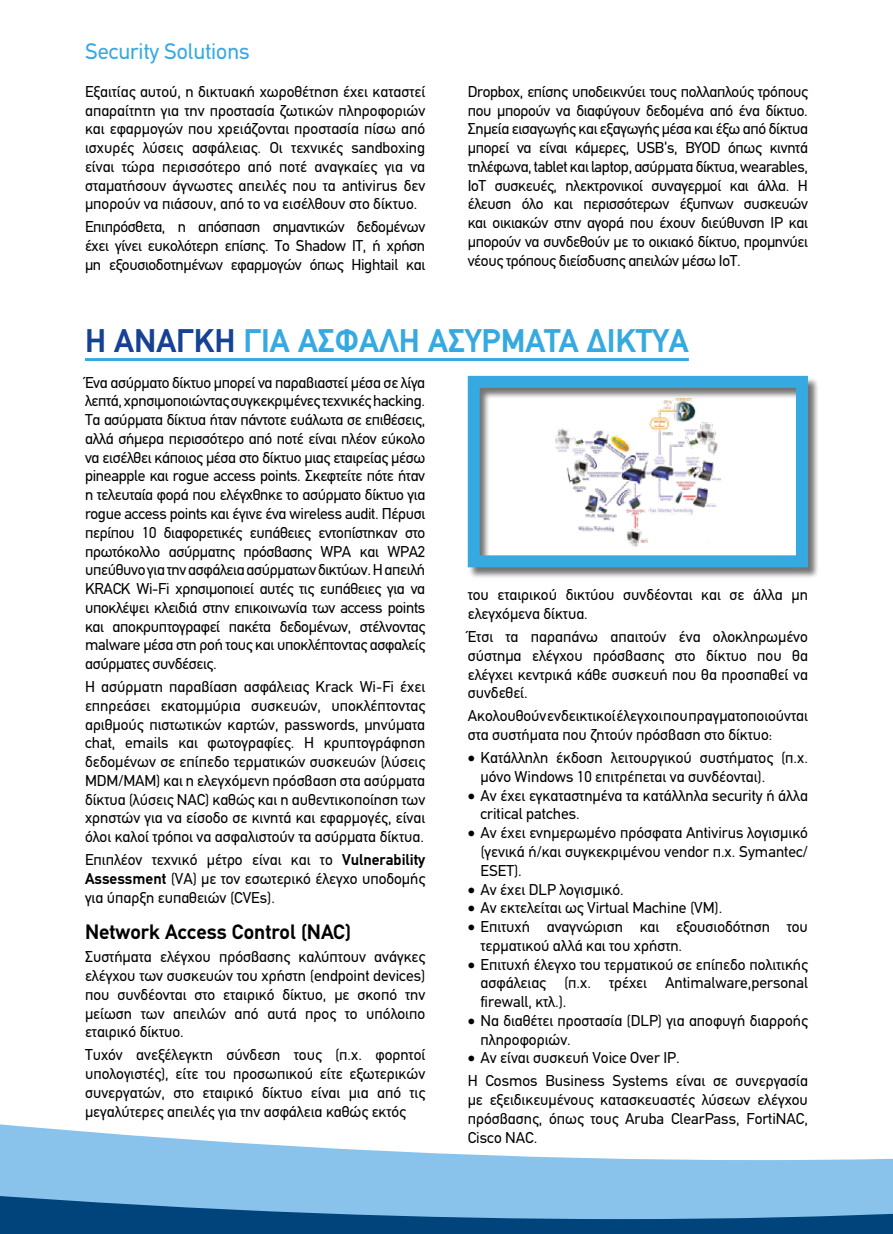
<style>
.page{position:relative;width:893px;height:1234px;background:#fff}
.page>*{position:absolute;margin:0;border:0;box-sizing:border-box;transform-origin:0 0}
.t1{font:700 33px "PF Din Text";color:#36a9e1}
.t2{font:22.5px "PF Din Text";color:#36a9e1}
.t3{font:700 21px "PF Din Text";color:#000}
.t4{font:15.75px/18.8px "PF Din Text";color:#000;text-align:justify}
.s1{color:#164194}
.s2{font-weight:700}
</style>
<div class="page">
<div style="left:0;top:1162px;width:893px;height:71px;background:#00447c"></div>
<svg style="left:0;top:1124px;width:893px;height:96px"></svg>
<hr style="left:85px;top:358px;width:604px;height:3px;background:#36a9e1">
<div style="left:469px;top:376px;width:351px;height:203px;background:#000;opacity:.55"></div>
<div style="left:468px;top:376px;width:340px;height:191px;border:12px solid #36a9e1"></div>
<img style="left:555px;top:398px;width:165px;height:150px">
<h2 class="t2" style="left:85px;top:39px;width:166px">Security Solutions</h2>
<p class="t4" style="left:85px;top:82px;width:342px">Εξαιτίας αυτού, η δικτυακή χωροθέτηση έχει καταστεί απαραίτητη για την προστασία ζωτικών πληροφοριών και εφαρμογών που χρειάζονται προστασία πίσω από ισχυρές λύσεις ασφάλειας. Οι τεχνικές sandboxing είναι τώρα περισσότερο από ποτέ αναγκαίες για να σταματήσουν άγνωστες απειλές που τα antivirus δεν μπορούν να πιάσουν, από το να εισέλθουν στο δίκτυο.</p>
<p class="t4" style="left:85px;top:218px;width:342px">Επιπρόσθετα, η απόσπαση σημαντικών δεδομένων έχει γίνει ευκολότερη επίσης. Το Shadow IT, ή χρήση μη εξουσιοδοτημένων εφαρμογών όπως Hightail και</p>
<p class="t4" style="left:468px;top:82px;width:342px">Dropbox, επίσης υποδεικνύει τους πολλαπλούς τρόπους που μπορούν να διαφύγουν δεδομένα από ένα δίκτυο.<br>Σημεία εισαγωγής και εξαγωγής μέσα και έξω από δίκτυα μπορεί να είναι κάμερες, USB’s, BYOD όπως κινητά τηλέφωνα, tablet και laptop, ασύρματα δίκτυα, wearables, IoT συσκευές, ηλεκτρονικοί συναγερμοί και άλλα. Η έλευση όλο και περισσότερων έξυπνων συσκευών και οικιακών στην αγορά που έχουν διεύθυνση ΙΡ και μπορούν να συνδεθούν με το οικιακό δίκτυο, προμηνύει νέους τρόπους διείσδυσης απειλών μέσω IoT.</p>
<h1 class="t1" style="left:85px;top:322px;width:605px"><span class="s1">Η ΑΝΑΓΚΗ</span> ΓΙΑ ΑΣΦΑΛΗ ΑΣΥΡΜΑΤΑ ΔΙΚΤΥΑ</h1>
<p class="t4" style="left:85px;top:373px;width:342px">Ένα ασύρματο δίκτυο μπορεί να παραβιαστεί μέσα σε λίγα λεπτά, χρησιμοποιώντας συγκεκριμένες τεχνικές hacking.<br>Τα ασύρματα δίκτυα ήταν πάντοτε ευάλωτα σε επιθέσεις, αλλά σήμερα περισσότερο από ποτέ είναι πλέον εύκολο να εισέλθει κάποιος μέσα στο δίκτυο μιας εταιρείας μέσω pineapple και rogue access points. Σκεφτείτε πότε ήταν η τελευταία φορά που ελέγχθηκε το ασύρματο δίκτυο για rogue access points και έγινε ένα wireless audit. Πέρυσι περίπου 10 διαφορετικές ευπάθειες εντοπίστηκαν στο πρωτόκολλο ασύρματης πρόσβασης WPA και WPA2 υπεύθυνο για την ασφάλεια ασύρματων δικτύων. Η απειλή KRACK Wi-Fi χρησιμοποιεί αυτές τις ευπάθειες για να υποκλέψει κλειδιά στην επικοινωνία των access points και αποκρυπτογραφεί πακέτα δεδομένων, στέλνοντας malware μέσα στη ροή τους και υποκλέπτοντας ασφαλείς ασύρματες συνδέσεις.</p>
<p class="t4" style="left:85px;top:677px;width:342px">Η ασύρματη παραβίαση ασφάλειας Krack Wi-Fi έχει επηρεάσει εκατομμύρια συσκευών, υποκλέπτοντας αριθμούς πιστωτικών καρτών, passwords, μηνύματα chat, emails και φωτογραφίες. Η κρυπτογράφηση δεδομένων σε επίπεδο τερματικών συσκευών (λύσεις MDM/MAM) και η ελεγχόμενη πρόσβαση στα ασύρματα δίκτυα (λύσεις NAC) καθώς και η αυθεντικοποίηση των χρηστών για να είσοδο σε κινητά και εφαρμογές, είναι όλοι καλοί τρόποι να ασφαλιστούν τα ασύρματα δίκτυα.</p>
<p class="t4" style="left:85px;top:850px;width:342px">Επιπλέον τεχνικό μέτρο είναι και το <span class="s2">Vulnerability Assessment</span> (VA) με τον εσωτερικό έλεγχο υποδομής για ύπαρξη ευπαθειών (CVEs).</p>
<h3 class="t3" style="left:85px;top:919px;width:268px">Network Access Control (NAC)</h3>
<p class="t4" style="left:85px;top:947px;width:342px">Συστήματα ελέγχου πρόσβασης καλύπτουν ανάγκες ελέγχου των συσκευών του χρήστη (endpoint devices) που συνδέονται στο εταιρικό δίκτυο, με σκοπό την μείωση των απειλών από αυτά προς το υπόλοιπο εταιρικό δίκτυο.</p>
<p class="t4" style="left:85px;top:1045px;width:342px">Τυχόν ανεξέλεγκτη σύνδεση τους (π.χ. φορητοί υπολογιστές), είτε του προσωπικού είτε εξωτερικών συνεργατών, στο εταιρικό δίκτυο είναι μια από τις μεγαλύτερες απειλές για την ασφάλεια καθώς εκτός</p>
<p class="t4" style="left:468px;top:585px;width:342px">του εταιρικού δικτύου συνδέονται και σε άλλα μη ελεγχόμενα δίκτυα.</p>
<p class="t4" style="left:468px;top:627px;width:342px">Έτσι τα παραπάνω απαιτούν ένα ολοκληρωμένο σύστημα ελέγχου πρόσβασης στο δίκτυο που θα ελέγχει κεντρικά κάθε συσκευή που θα προσπαθεί να συνδεθεί.</p>
<p class="t4" style="left:468px;top:706px;width:342px">Ακολουθούν ενδεικτικοί έλεγχοι που πραγματοποιούνται στα συστήματα που ζητούν πρόσβαση στο δίκτυο:</p>
<p class="t4" style="left:480px;top:748px;width:329px;text-indent:-13px">• Κατάλληλη έκδοση λειτουργικού συστήματος (π.χ. μόνο Windows 10 επιτρέπεται να συνδέονται).</p>
<p class="t4" style="left:480px;top:785px;width:329px;text-indent:-13px">• Αν έχει εγκαταστημένα τα κατάλληλα security ή άλλα critical patches.</p>
<p class="t4" style="left:480px;top:823px;width:329px;text-indent:-13px">• Αν έχει ενημερωμένο πρόσφατα Antivirus λογισμικό (γενικά ή/και συγκεκριμένου vendor π.χ. Symantec/ ESET).</p>
<p class="t4" style="left:468px;top:879px;width:157px">• Αν έχει DLP λογισμικό.</p>
<p class="t4" style="left:468px;top:898px;width:256px">• Αν εκτελείται ως Virtual Machine (VM).</p>
<p class="t4" style="left:480px;top:917px;width:329px;text-indent:-13px">• Επιτυχή αναγνώριση και εξουσιοδότηση του τερματικού αλλά και του χρήστη.</p>
<p class="t4" style="left:480px;top:954px;width:329px;text-indent:-13px">• Επιτυχή έλεγχο του τερματικού σε επίπεδο πολιτικής ασφάλειας (π.χ. τρέχει Antimalware,personal firewall, κτλ.).</p>
<p class="t4" style="left:480px;top:1010px;width:329px;text-indent:-13px">• Να διαθέτει προστασία (DLP) για αποφυγή διαρροής πληροφοριών.</p>
<p class="t4" style="left:468px;top:1046px;width:342px;line-height:23px">• Αν είναι συσκευή Voice Over IP.<br>Η Cosmos Business Systems είναι σε συνεργασία</p>
<p class="t4" style="left:468px;top:1090px;width:342px">με εξειδικευμένους κατασκευαστές λύσεων ελέγχου πρόσβασης, όπως τους Aruba ClearPass, FortiNAC, Cisco NAC.</p>
</div>
